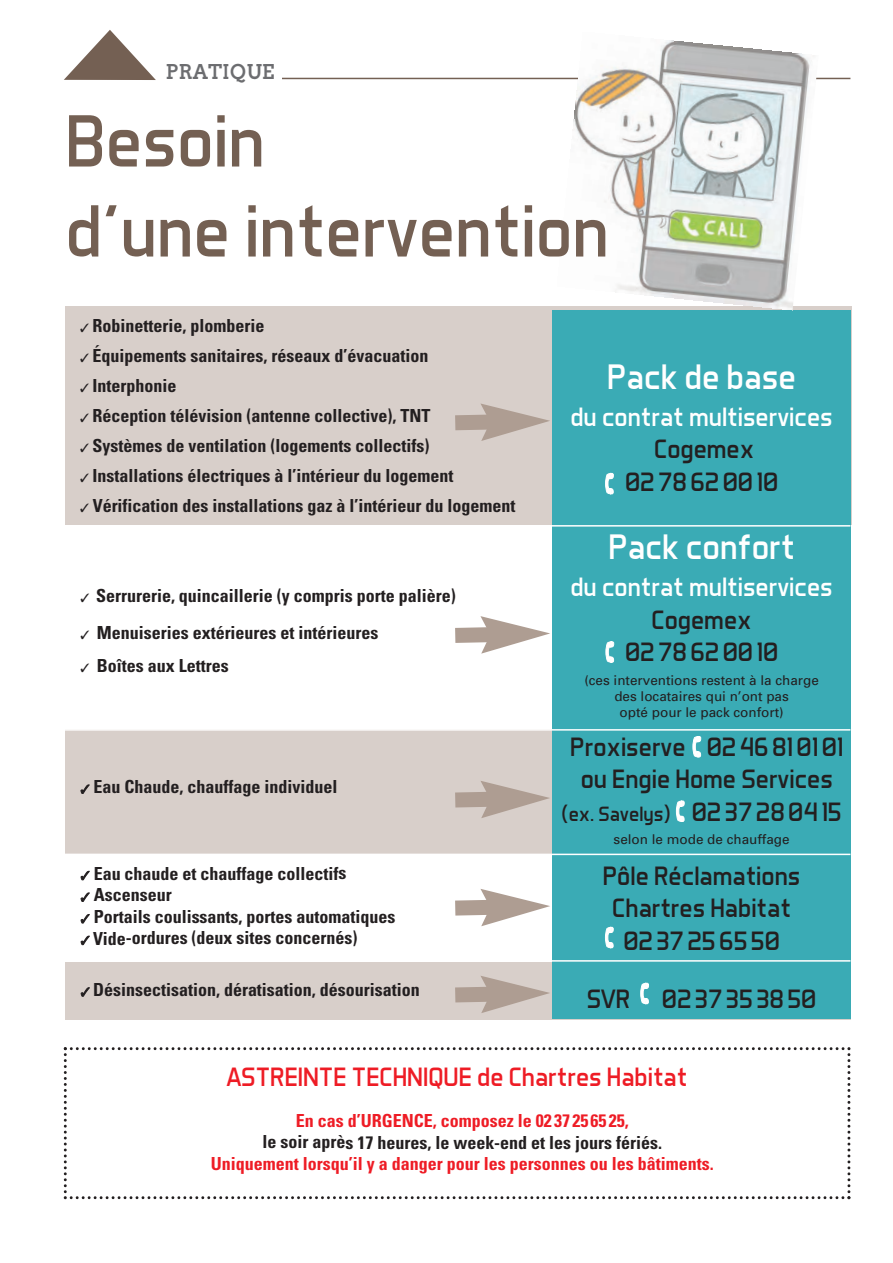
<style>
.page{position:relative;width:893px;height:1263px;background:#fff}
.page>*{position:absolute;margin:0;border:0;box-sizing:border-box;transform-origin:0 0}
.t1{font:75px/90px "Aero Matics";color:#746053}
.t2{font:36px "Aero Matics";color:#fff}
.t3{font:27px/32.4px "Aero Matics";color:#231f20;text-align:center}
.t4{font:27px "Aero Matics";color:#fff}
.t5{font:27px "Aero Matics";color:#ee1c25}
.t6{font:21px "Aero Matics";color:#231f20}
.t7{font:700 20.25px "Twentytwelve Slab";color:#6c6d70}
.t8{font:700 condensed 18px "Univers";color:#231f20}
.t9{font:700 condensed 18px "Univers";color:#ee1c25}
.t10{font:13.5px/16.2px "Univers";color:#231f20;text-align:center}
.s1{font-size:27px}
</style>
<div class="page">
<hr style="left:282px;top:78px;width:568px;height:1px;background:#746053">
<div style="left:65px;top:962px;width:785px;height:58px;background:#d8cfca"></div>
<div style="left:65px;top:729px;width:785px;height:125px;background:#d8cfca"></div>
<div style="left:65px;top:306px;width:787px;height:218px;background:#d8cfca"></div>
<div style="left:552px;top:310px;width:299px;height:709px;background:#3aabb5"></div>
<img style="left:557px;top:40px;width:263px;height:271px">
<hr style="left:64px;top:525px;width:786px;height:2px;background:#fff">
<hr style="left:64px;top:729px;width:786px;height:2px;background:#fff">
<hr style="left:64px;top:854px;width:786px;height:1px;background:#fff">
<hr style="left:64px;top:960px;width:786px;height:2px;background:#fff">
<svg style="left:455px;top:403px;width:95px;height:38px"></svg>
<svg style="left:455px;top:616px;width:95px;height:38px"></svg>
<svg style="left:455px;top:781px;width:95px;height:37px"></svg>
<svg style="left:455px;top:889px;width:95px;height:37px"></svg>
<svg style="left:455px;top:976px;width:95px;height:37px"></svg>
<svg style="left:64px;top:1047px;width:786px;height:152px"></svg>
<svg style="left:64px;top:30px;width:92px;height:50px"></svg>
<p class="t7" style="left:166px;top:60px;width:111px">PRATIQUE</p>
<h1 class="t1" style="left:65px;top:103px;width:545px">Besoin<br>d’une intervention</h1>
<p class="t8" style="left:80px;top:319px;width:186px">✓ Robinetterie, plomberie</p>
<p class="t8" style="left:80px;top:349px;width:350px">✓ Équipements sanitaires, réseaux d’évacuation</p>
<p class="t8" style="left:80px;top:379px;width:98px">✓ Interphonie</p>
<p class="t8" style="left:80px;top:409px;width:352px">✓ Réception télévision (antenne collective), TNT</p>
<p class="t8" style="left:80px;top:439px;width:351px">✓ Systèmes de ventilation (logements collectifs)</p>
<p class="t8" style="left:80px;top:469px;width:375px">✓ Installations électriques à l’intérieur du logement</p>
<p class="t8" style="left:80px;top:499px;width:437px">✓ Vérification des installations gaz à l’intérieur du logement</p>
<p class="t8" style="left:80px;top:589px;width:377px">✓ Serrurerie, quincaillerie (y compris porte palière)</p>
<p class="t8" style="left:80px;top:626px;width:300px">✓ Menuiseries extérieures et intérieures</p>
<p class="t8" style="left:80px;top:659px;width:150px">✓ Boîtes aux Lettres</p>
<p class="t8" style="left:81px;top:780px;width:258px">✓ Eau Chaude, chauffage individuel</p>
<p class="t8" style="left:81px;top:866px;width:267px">✓ Eau chaude et chauffage collectifs</p>
<p class="t8" style="left:81px;top:888px;width:93px">✓ Ascenseur</p>
<p class="t8" style="left:81px;top:910px;width:316px">✓ Portails coulissants, portes automatiques</p>
<p class="t8" style="left:81px;top:931px;width:278px">✓ Vide-ordures (deux sites concernés)</p>
<p class="t8" style="left:81px;top:983px;width:341px">✓ Désinsectisation, dératisation, désourisation</p>
<h2 class="t2" style="left:607px;top:364px;width:190px">Pack de base</h2>
<h3 class="t4" style="left:570px;top:407px;width:264px">du contrat multiservices</h3>
<h3 class="t3" style="left:625px;top:435px;width:155px">Cogemex<br>02 78 62 00 10</h3>
<h2 class="t2" style="left:608px;top:535px;width:188px">Pack confort</h2>
<h3 class="t4" style="left:570px;top:578px;width:264px">du contrat multiservices</h3>
<h3 class="t3" style="left:625px;top:606px;width:155px">Cogemex<br>02 78 62 00 10</h3>
<p class="t10" style="left:584px;top:673px;width:236px">(ces interventions restent à la charge des locataires qui n’ont pas<br>opté pour le pack confort)</p>
<h3 class="t3" style="left:570px;top:733px;width:275px">Proxiserve 02 46 81 01 01 ou Engie Home Services</h3>
<p class="t6" style="left:561px;top:806px;width:282px">(ex. Savelys) <span class="s1">02 37 28 04 15</span></p>
<p class="t10" style="left:614px;top:833px;width:177px">selon le mode de chauffage</p>
<h3 class="t3" style="left:603px;top:862px;width:199px">Pôle Réclamations<br>Chartres Habitat<br>02 37 25 65 50</h3>
<h3 class="t3" style="left:587px;top:985px;width:231px">SVR 02 37 35 38 50</h3>
<h3 class="t5" style="left:227px;top:1068px;width:462px">ASTREINTE TECHNIQUE de Chartres Habitat</h3>
<p class="t9" style="left:296px;top:1114px;width:334px">En cas d’URGENCE, composez le 02 37 25 65 25,</p>
<p class="t8" style="left:262px;top:1135px;width:401px">le soir après 17 heures, le week-end et les jours fériés.</p>
<p class="t9" style="left:211px;top:1157px;width:504px">Uniquement lorsqu’il y a danger pour les personnes ou les bâtiments.</p>
</div>
